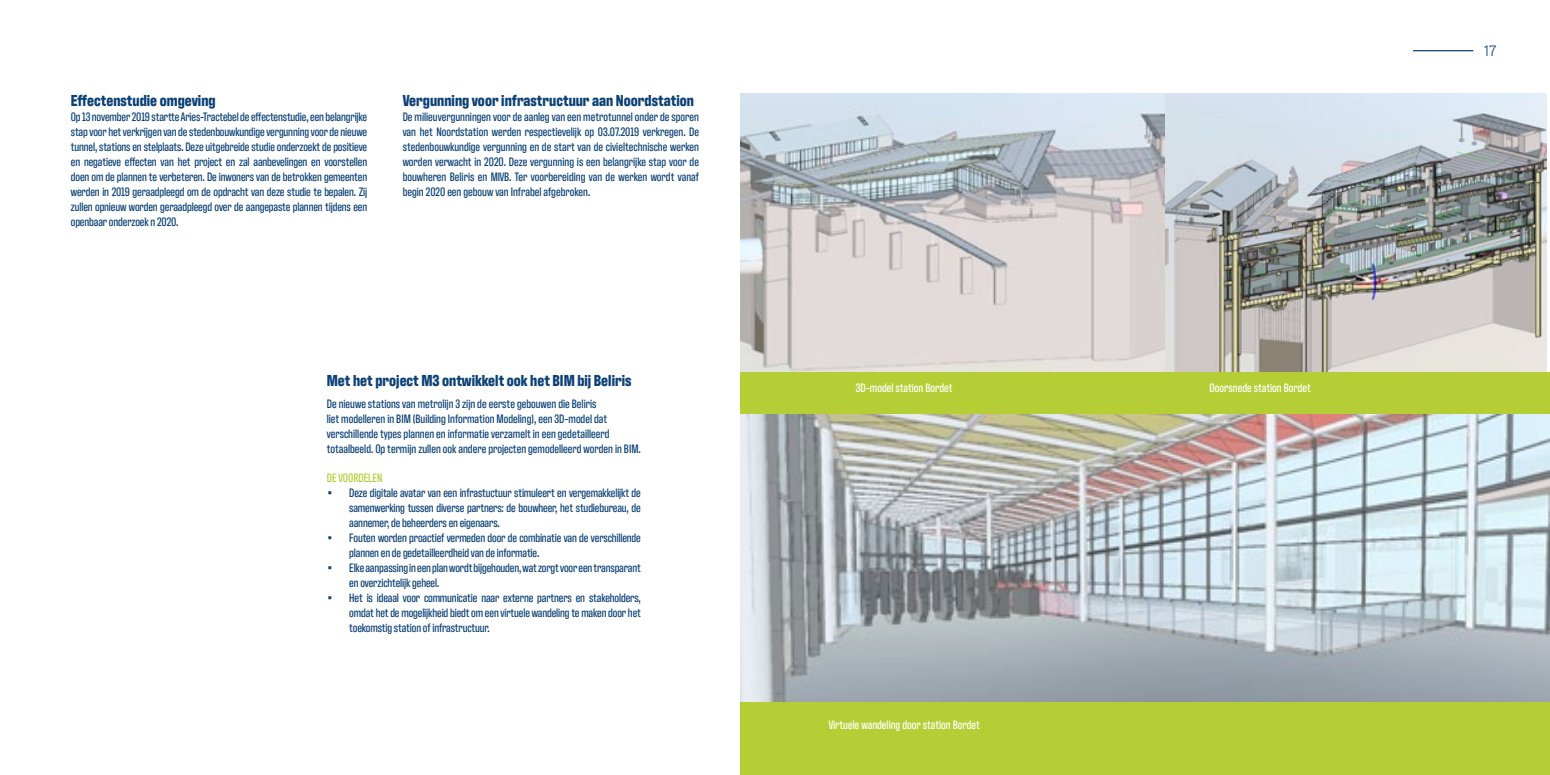
<style>
.page{position:relative;width:1550px;height:775px;background:#fff}
.page>*{position:absolute;margin:0;border:0;box-sizing:border-box;transform-origin:0 0}
.t1{font:700 16.25px "Antarctican Headline";color:#0c4175}
.t2{font:15px "Aaux Next";color:#0c4175}
.t3{font:500 12.5px/15px "Antarctican Headline";letter-spacing:-.01em;color:#0c4175;text-align:justify}
.t4{font:500 12.5px "Antarctican Headline";color:#fff}
.t5{font:500 12.5px "Antarctican Headline";color:#b6ce35}
</style>
<div class="page">
<hr style="left:1413px;top:50px;width:60px;height:1px;background:#0c4175">
<img style="left:740px;top:93px;width:807px;height:280px">
<img style="left:740px;top:414px;width:810px;height:289px">
<div style="left:740px;top:373px;width:810px;height:41px;background:#b6ce35"></div>
<div style="left:740px;top:703px;width:810px;height:72px;background:#b6ce35"></div>
<h1 class="t1" style="left:71px;top:89px;width:146px">Effectenstudie omgeving</h1>
<p class="t3" style="left:71px;top:109px;width:298px">Op 13 november 2019 startte Aries-Tractebel de effectenstudie, een belangrijke stap voor het verkrijgen van de stedenbouwkundige vergunning voor de nieuwe tunnel, stations en stelplaats. Deze uitgebreide studie onderzoekt de positieve en negatieve effecten van het project en zal aanbevelingen en voorstellen doen om de plannen te verbeteren. De inwoners van de betrokken gemeenten werden in 2019 geraadpleegd om de opdracht van deze studie te bepalen. Zij zullen opnieuw worden geraadpleegd over de aangepaste plannen tijdens een openbaar onderzoek n 2020.</p>
<h1 class="t1" style="left:403px;top:89px;width:293px">Vergunning voor infrastructuur aan Noordstation</h1>
<p class="t3" style="left:403px;top:109px;width:298px">De milieuvergunningen voor de aanleg van een metrotunnel onder de sporen van het Noordstation werden respectievelijk op 03.07.2019 verkregen. De stedenbouwkundige vergunning en de start van de civieltechnische werken worden verwacht in 2020. Deze vergunning is een belangrijke stap voor de bouwheren Beliris en MIVB. Ter voorbereiding van de werken wordt vanaf begin 2020 een gebouw van Infrabel afgebroken.</p>
<h1 class="t1" style="left:327px;top:368px;width:306px">Met het project M3 ontwikkelt ook het BIM bij Beliris</h1>
<p class="t3" style="left:327px;top:395px;width:316px;text-align:left">De nieuwe stations van metrolijn 3 zijn de eerste gebouwen die Beliris<br>liet modelleren in BIM (Building Information Modeling), een 3D-model dat verschillende types plannen en informatie verzamelt in een gedetailleerd totaalbeeld. Op termijn zullen ook andere projecten gemodelleerd worden in BIM.</p>
<p class="t5" style="left:327px;top:469px;width:57px">DE VOORDELEN</p>
<p class="t3" style="left:349px;top:484px;width:293px;text-indent:-22px">• Deze digitale avatar van een infrastuctuur stimuleert en vergemakkelijkt de samenwerking tussen diverse partners: de bouwheer, het studiebureau, de aannemer, de beheerders en eigenaars.</p>
<p class="t3" style="left:349px;top:529px;width:293px;text-indent:-22px">• Fouten worden proactief vermeden door de combinatie van de verschillende plannen en de gedetailleerdheid van de informatie.</p>
<p class="t3" style="left:349px;top:559px;width:293px;text-indent:-22px">• Elke aanpassing in een plan wordt bijgehouden, wat zorgt voor een transparant en overzichtelijk geheel.</p>
<p class="t3" style="left:349px;top:589px;width:293px;text-indent:-22px">• Het is ideaal voor communicatie naar externe partners en stakeholders, omdat het de mogelijkheid biedt om een virtuele wandeling te maken door het toekomstig station of infrastructuur.</p>
<p class="t4" style="left:856px;top:380px;width:98px">3D-model station Bordet</p>
<p class="t4" style="left:1210px;top:380px;width:103px">Doorsnede station Bordet</p>
<p class="t4" style="left:829px;top:716px;width:153px">Virtuele wandeling door station Bordet</p>
<p class="t2" style="left:1484px;top:41px;width:14px">17</p>
</div>
